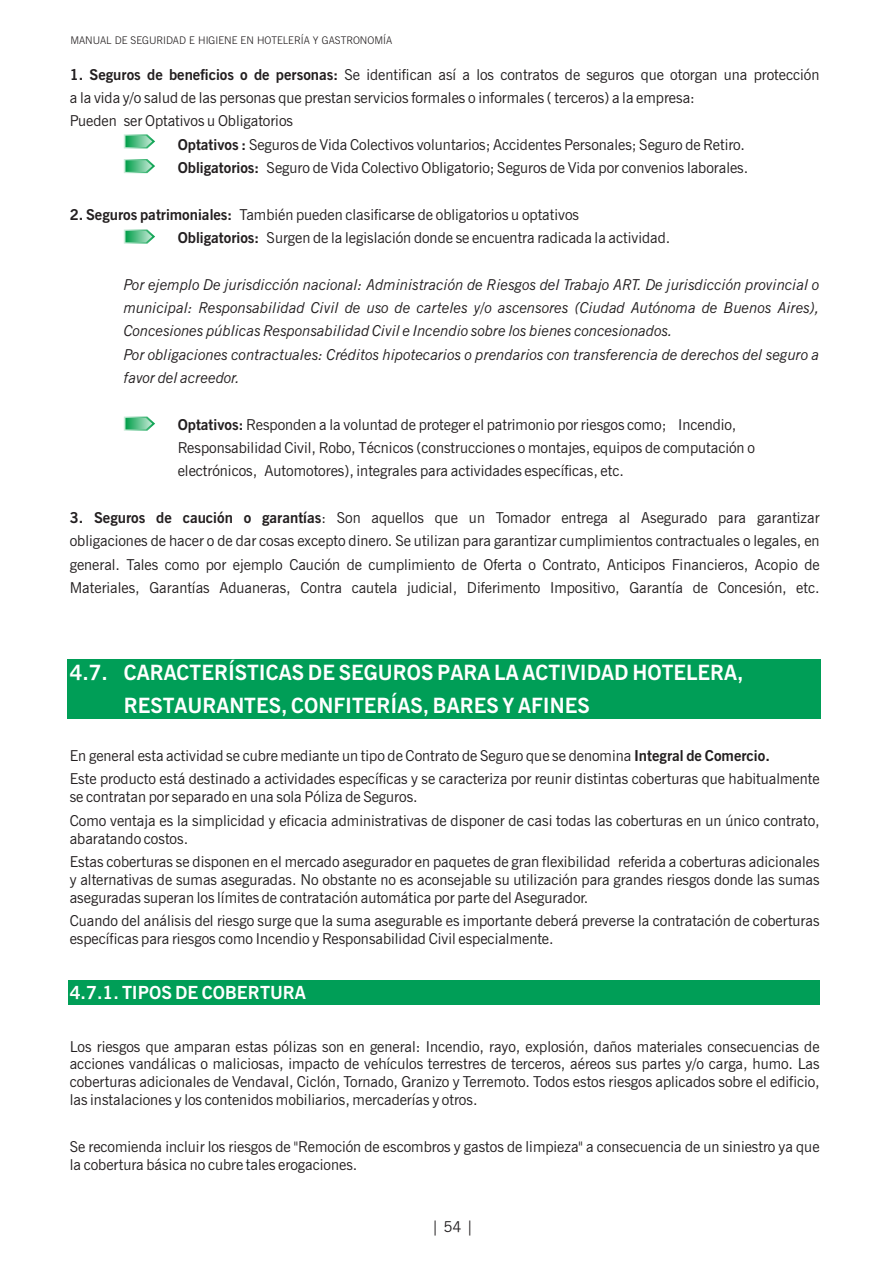
<style>
.page{position:relative;width:894px;height:1263px;background:#fff}
.page>*{position:absolute;margin:0;border:0;box-sizing:border-box;transform-origin:0 0}
.t1{font:700 21px/32.7px "News Goth BT";color:#fff}
.t2{font:700 18px "News Goth BT";color:#fff}
.t3{font:15px/23.2px "News Goth BT";color:#231f20}
.t4{font:italic 15px/23.2px "News Goth BT";color:#231f20}
.t5{font:10.5px "News Goth Lt BT";color:#231f20}
.s1{font-weight:700}
</style>
<div class="page">
<div style="left:68px;top:980px;width:752px;height:25px;background:#009e57"></div>
<div style="left:67px;top:660px;width:754px;height:59px;background:#009e57"></div>
<svg style="left:124px;top:134px;width:31px;height:15px"></svg>
<svg style="left:124px;top:159px;width:31px;height:14px"></svg>
<svg style="left:124px;top:230px;width:31px;height:14px"></svg>
<svg style="left:124px;top:417px;width:31px;height:14px"></svg>
<p class="t5" style="left:70px;top:36px;width:323px">MANUAL DE SEGURIDAD E HIGIENE EN HOTELERÍA Y GASTRONOMÍA</p>
<p class="t3" style="left:70px;top:64px;width:751px"><span class="s1">1. Seguros de beneficios o de personas:</span> Se identifican así a los contratos de seguros que otorgan una protección</p>
<p class="t3" style="left:70px;top:87px;width:627px">a la vida y/o salud de las personas que prestan servicios formales o informales ( terceros) a la empresa:</p>
<p class="t3" style="left:70px;top:111px;width:225px">Pueden ser Optativos u Obligatorios</p>
<p class="t3" style="left:178px;top:134px;width:569px"><span class="s1">Optativos :</span> Seguros de Vida Colectivos voluntarios; Accidentes Personales; Seguro de Retiro.</p>
<p class="t3" style="left:178px;top:157px;width:572px"><span class="s1">Obligatorios:</span> Seguro de Vida Colectivo Obligatorio; Seguros de Vida por convenios laborales.</p>
<p class="t3" style="left:178px;top:204px;width:494px;text-indent:-108px"><span class="s1">2. Seguros patrimoniales:</span> También pueden clasificarse de obligatorios u optativos<br><span class="s1">Obligatorios:</span> Surgen de la legislación donde se encuentra radicada la actividad.</p>
<p class="t4" style="left:124px;top:274px;width:697px">Por ejemplo De jurisdicción nacional: Administración de Riesgos del Trabajo ART. De jurisdicción provincial o municipal: Responsabilidad Civil de uso de carteles y/o ascensores (Ciudad Autónoma de Buenos Aires), Concesiones públicas Responsabilidad Civil e Incendio sobre los bienes concesionados.<br>Por obligaciones contractuales: Créditos hipotecarios o prendarios con transferencia de derechos del seguro a favor del acreedor.</p>
<p class="t3" style="left:178px;top:414px;width:579px"><span class="s1">Optativos:</span> Responden a la voluntad de proteger el patrimonio por riesgos como; Incendio,<br>Responsabilidad Civil, Robo, Técnicos (construcciones o montajes, equipos de computación o electrónicos, Automotores), integrales para actividades específicas, etc.</p>
<p class="t3" style="left:70px;top:507px;width:751px;text-align:justify"><span class="s1">3. Seguros de caución o garantías</span>: Son aquellos que un Tomador entrega al Asegurado para garantizar obligaciones de hacer o de dar cosas excepto dinero. Se utilizan para garantizar cumplimientos contractuales o legales, en general. Tales como por ejemplo Caución de cumplimiento de Oferta o Contrato, Anticipos Financieros, Acopio de Materiales, Garantías Aduaneras, Contra cautela judicial, Diferimento Impositivo, Garantía de Concesión, etc.</p>
<h1 class="t1" style="left:124px;top:658px;width:621px;text-indent:-54px">4.7. CARACTERÍSTICAS DE SEGUROS PARA LA ACTIVIDAD HOTELERA,<br>RESTAURANTES, CONFITERÍAS, BARES Y AFINES</h1>
<p class="t3" style="left:70px;top:746px;width:751px">En general esta actividad se cubre mediante un tipo de Contrato de Seguro que se denomina <span class="s1">Integral de Comercio.<br></span>Este producto está destinado a actividades específicas y se caracteriza por reunir distintas coberturas que habitualmente</p>
<p class="t3" style="left:70px;top:787px;width:751px">se contratan por separado en una sola Póliza de Seguros.<br>Como ventaja es la simplicidad y eficacia administrativas de disponer de casi todas las coberturas en un único contrato,</p>
<p class="t3" style="left:70px;top:828px;width:751px">abaratando costos.<br>Estas coberturas se disponen en el mercado asegurador en paquetes de gran flexibilidad referida a coberturas adicionales</p>
<p class="t3" style="left:70px;top:872px;width:751px;line-height:18px">y alternativas de sumas aseguradas. No obstante no es aconsejable su utilización para grandes riesgos donde las sumas aseguradas superan los límites de contratación automática por parte del Asegurador.</p>
<p class="t3" style="left:70px;top:913px;width:751px;line-height:18px">Cuando del análisis del riesgo surge que la suma asegurable es importante deberá preverse la contratación de coberturas específicas para riesgos como Incendio y Responsabilidad Civil especialmente.</p>
<p class="t2" style="left:70px;top:986px;width:238px">4.7.1. TIPOS DE COBERTURA</p>
<p class="t3" style="left:70px;top:1039px;width:751px;line-height:18px;text-align:justify">Los riesgos que amparan estas pólizas son en general: Incendio, rayo, explosión, daños materiales consecuencias de acciones vandálicas o maliciosas, impacto de vehículos terrestres de terceros, aéreos sus partes y/o carga, humo. Las coberturas adicionales de Vendaval, Ciclón, Tornado, Granizo y Terremoto. Todos estos riesgos aplicados sobre el edificio, las instalaciones y los contenidos mobiliarios, mercaderías y otros.</p>
<p class="t3" style="left:70px;top:1139px;width:751px;line-height:18px">Se recomienda incluir los riesgos de "Remoción de escombros y gastos de limpieza" a consecuencia de un siniestro ya que la cobertura básica no cubre tales erogaciones.</p>
<p class="t3" style="left:432px;top:1216px;width:44px">| 54 |</p>
</div>
